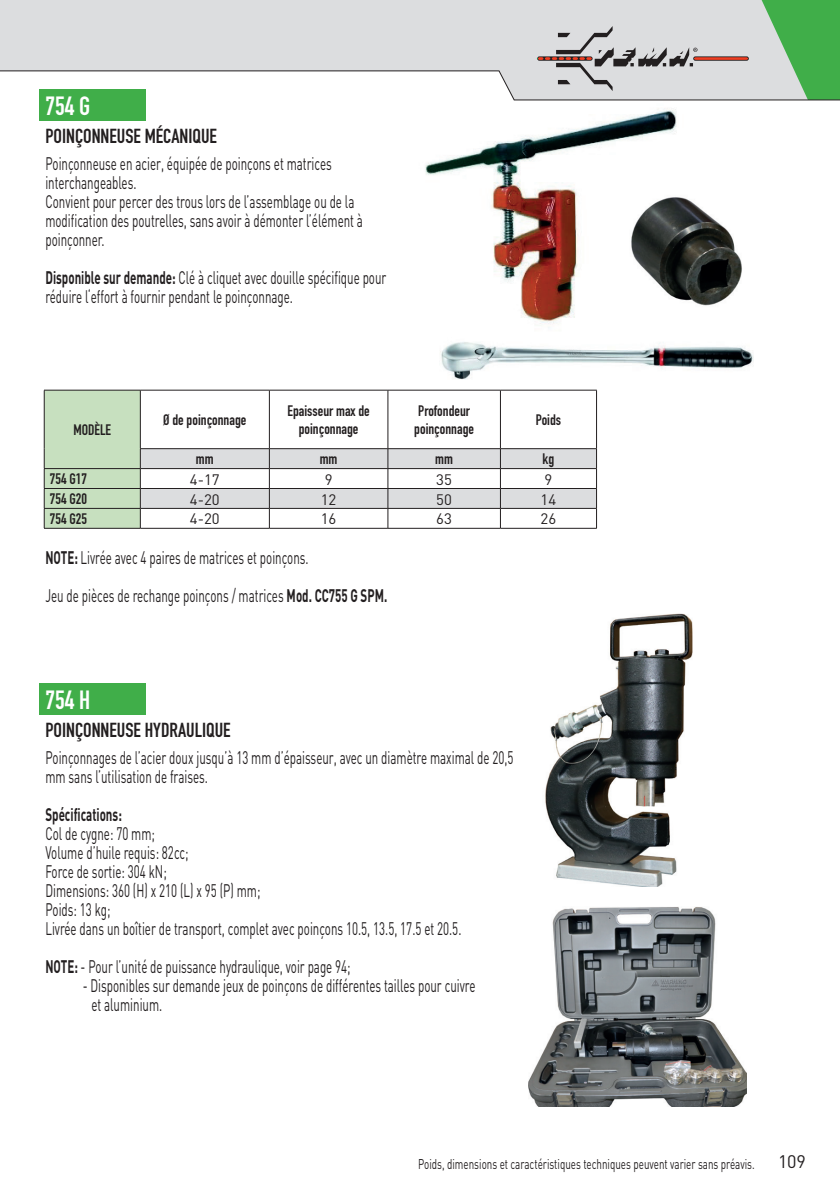
<style>
.page{position:relative;width:840px;height:1191px;background:#fff}
.page>*{position:absolute;margin:0;border:0;box-sizing:border-box;transform-origin:0 0}
.t1{font:26px "DIN Engschrift Std";color:#fff}
.t2{font:20px "DIN Engschrift Std";color:#231f20}
.t3{font:18px/19px "DIN";color:#231f20;scale:.64 1}
.t4{font:700 18px "DIN";color:#231f20;scale:.64 1}
.t5{font:18px "DIN";color:#231f20}
.t6{font:15px/18px "DIN Engschrift Std";color:#231f20;text-align:center}
.t7{font:15px "DIN";color:#231f20}
.t8{font:14px "DIN";color:#231f20;scale:.7 1}
.s1{font-weight:700}
</style>
<div class="page">
<svg style="left:0;top:0;width:537px;height:100px"></svg>
<div style="left:40px;top:89px;width:106px;height:31px;background:#40ae49"></div>
<div style="left:40px;top:683px;width:106px;height:31px;background:#40ae49"></div>
<img style="left:686px;top:199px;width:56px;height:107px">
<img style="left:439px;top:342px;width:314px;height:48px">
<img style="left:412px;top:88px;width:274px;height:240px">
<hr style="left:44px;top:528px;width:96px;height:1px;background:#231f20">
<hr style="left:140px;top:528px;width:129px;height:1px;background:#231f20">
<hr style="left:269px;top:528px;width:118px;height:1px;background:#231f20">
<hr style="left:387px;top:528px;width:113px;height:1px;background:#231f20">
<hr style="left:500px;top:528px;width:96px;height:1px;background:#231f20">
<svg style="left:44px;top:390px;width:553px;height:138px"></svg>
<hr style="left:44px;top:468px;width:96px;height:1px;background:#231f20">
<img style="left:528px;top:907px;width:218px;height:199px">
<img style="left:545px;top:613px;width:148px;height:273px">
<svg style="left:537px;top:0;width:303px;height:100px;background:#b5c8b7"></svg>
<h1 class="t1" style="left:45px;top:91px;width:46px">754 G</h1>
<p class="t2" style="left:45px;top:124px;width:173px">POINÇONNEUSE MÉCANIQUE</p>
<p class="t3" style="left:45px;top:153px;width:497px">Poinçonneuse en acier, équipée de poinçons et matrices interchangeables.<br>Convient pour percer des trous lors de l’assemblage ou de la modification des poutrelles, sans avoir à démonter l’élément à poinçonner.</p>
<p class="t3" style="left:45px;top:267px;width:534px"><span class="s1">Disponible sur demande:</span> Clé à cliquet avec douille spécifique pour réduire l‘effort à fournir pendant le poinçonnage.</p>
<p class="t6" style="left:73px;top:420px;width:39px">MODÈLE</p>
<p class="t6" style="left:163px;top:410px;width:85px">Ø de poinçonnage</p>
<p class="t6" style="left:287px;top:401px;width:84px">Epaisseur max de poinçonnage</p>
<p class="t6" style="left:414px;top:401px;width:61px;text-align:left">Profondeur poinçonnage</p>
<p class="t6" style="left:535px;top:410px;width:27px">Poids</p>
<p class="t6" style="left:196px;top:450px;width:19px">mm</p>
<p class="t6" style="left:319px;top:450px;width:19px">mm</p>
<p class="t6" style="left:435px;top:450px;width:19px">mm</p>
<p class="t6" style="left:542px;top:450px;width:13px">kg</p>
<p class="t6" style="left:50px;top:470px;width:39px">754 G17</p>
<p class="t7" style="left:190px;top:470px;width:31px">4-17</p>
<p class="t7" style="left:324px;top:470px;width:9px">9</p>
<p class="t7" style="left:436px;top:470px;width:17px">35</p>
<p class="t7" style="left:544px;top:470px;width:9px">9</p>
<p class="t6" style="left:50px;top:489px;width:39px">754 G20</p>
<p class="t7" style="left:190px;top:490px;width:31px">4-20</p>
<p class="t7" style="left:320px;top:490px;width:17px">12</p>
<p class="t7" style="left:436px;top:490px;width:17px">50</p>
<p class="t7" style="left:540px;top:490px;width:17px">14</p>
<p class="t6" style="left:50px;top:509px;width:39px">754 G25</p>
<p class="t7" style="left:190px;top:510px;width:31px">4-20</p>
<p class="t7" style="left:320px;top:510px;width:17px">16</p>
<p class="t7" style="left:436px;top:510px;width:17px">63</p>
<p class="t7" style="left:540px;top:510px;width:17px">26</p>
<p class="t3" style="left:45px;top:538px;width:535px;line-height:38px"><span class="s1">NOTE:</span> Livrée avec 4 paires de matrices et poinçons.<br>Jeu de pièces de rechange poinçons / matrices <span class="s1">Mod. CC755 G SPM.</span></p>
<h1 class="t1" style="left:45px;top:685px;width:46px">754 H</h1>
<p class="t2" style="left:45px;top:718px;width:187px">POINÇONNEUSE HYDRAULIQUE</p>
<p class="t3" style="left:45px;top:747px;width:732px">Poinçonnages de l’acier doux jusqu’à 13 mm d’épaisseur, avec un diamètre maximal de 20,5 mm sans l’utilisation de fraises.</p>
<p class="t4" style="left:45px;top:802px;width:121px">Spécifications:</p>
<p class="t3" style="left:45px;top:823px;width:651px">Col de cygne: 70 mm;<br>Volume d’huile requis: 82cc;<br>Force de sortie: 304 kN;<br>Dimensions: 360 (H) x 210 (L) x 95 (P) mm;<br>Poids: 13 kg;<br>Livrée dans un boîtier de transport, complet avec poinçons 10.5, 13.5, 17.5 et 20.5.</p>
<p class="t3" style="left:45px;top:956px;width:478px"><span class="s1">NOTE:</span> - Pour l’unité de puissance hydraulique, voir page 94;</p>
<p class="t3" style="left:91px;top:975px;width:601px;text-indent:-9px">- Disponibles sur demande jeux de poinçons de différentes tailles pour cuivre et aluminium.</p>
<p class="t8" style="left:418px;top:1155px;width:482px">Poids, dimensions et caractéristiques techniques peuvent varier sans préavis.</p>
<p class="t5" style="left:777px;top:1150px;width:29px">109</p>
</div>
